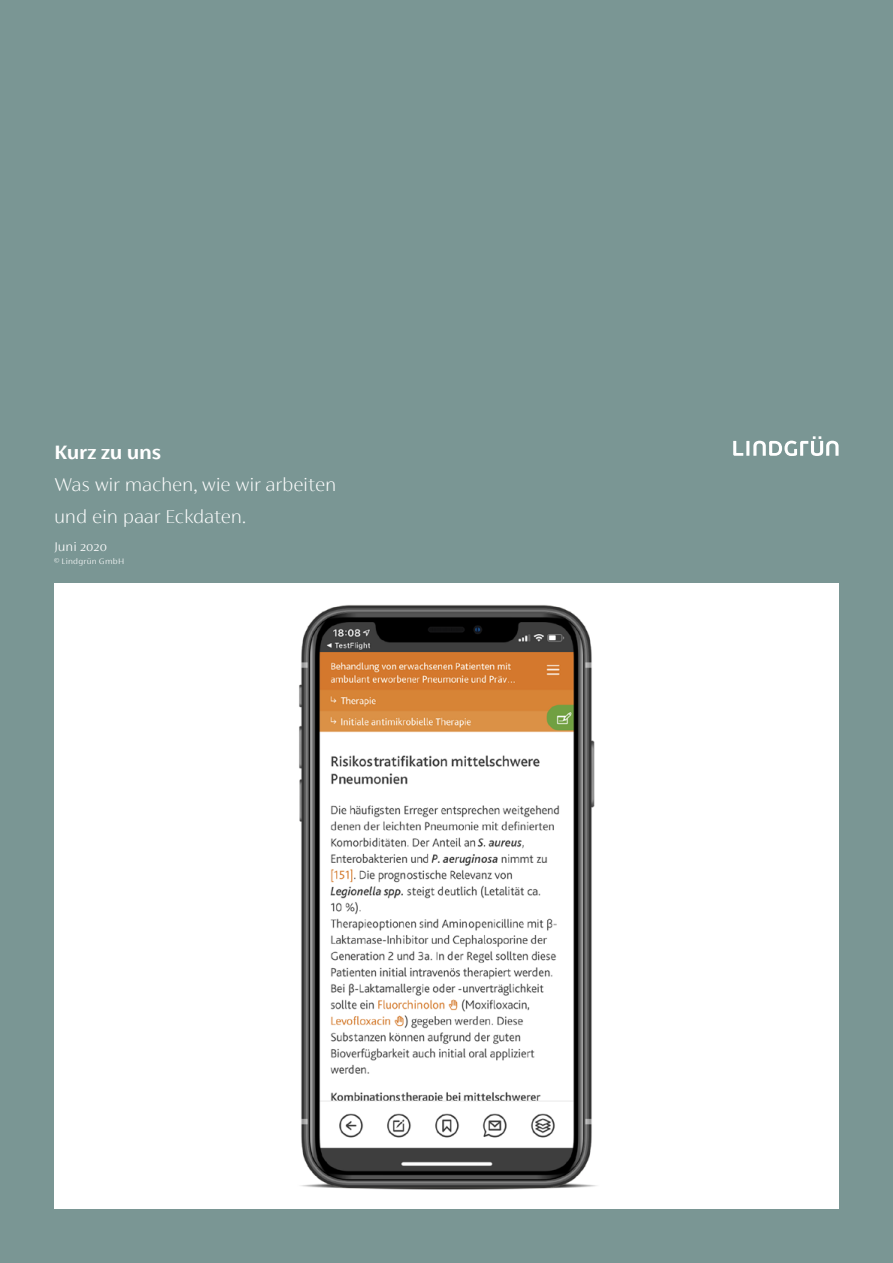
<style>
.page{position:relative;width:893px;height:1263px;background:#7a9694}
.page>*{position:absolute;margin:0;border:0;box-sizing:border-box;transform-origin:0 0}
.t1{font:700 21.3px "FS Siena";letter-spacing:-.015em;color:#fff}
.t2{font:100 21px/32px "FS Siena";letter-spacing:-.01em;color:#fff}
.t3{font:200 14.25px "FS Siena";letter-spacing:.005em;color:#fff}
.t4{font:200 9px "FS Siena";letter-spacing:.03em;color:#fff}
</style>
<div class="page">
<svg style="left:733px;top:436px;width:106px;height:20px"></svg>
<div style="left:54px;top:584px;width:785px;height:625px;background:#fff"></div>
<img style="left:299px;top:605px;width:298px;height:585px">
<p class="t1" style="left:54px;top:440px;width:109px">Kurz zu uns</p>
<p class="t2" style="left:54px;top:468px;width:284px">Was wir machen, wie wir arbeiten und ein paar Eckdaten.</p>
<p class="t3" style="left:54px;top:539px;width:55px">Juni 2020</p>
<p class="t4" style="left:54px;top:557px;width:72px">© Lindgrün GmbH</p>
</div>
